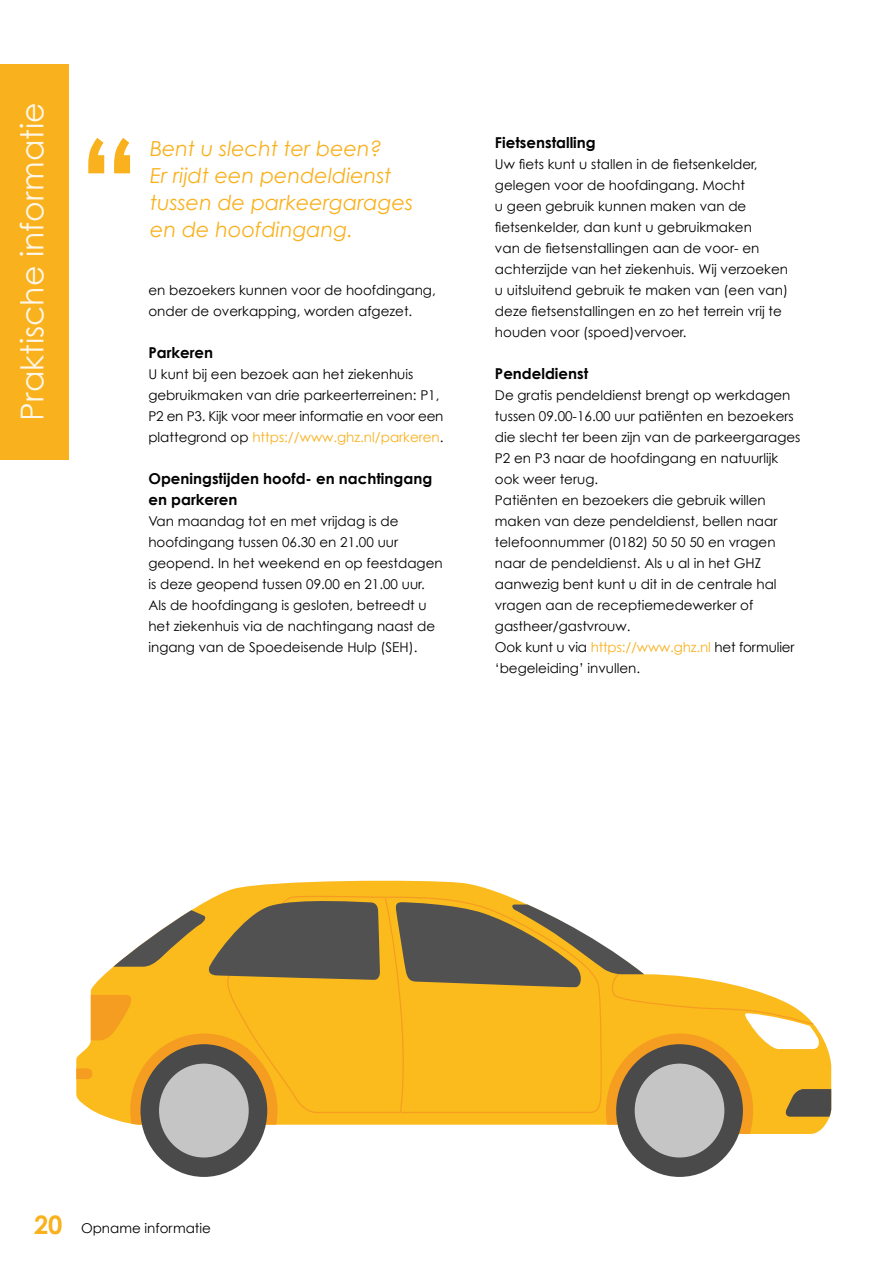
<style>
.page{position:relative;width:893px;height:1263px;background:#fff}
.page>*{position:absolute;margin:0;border:0;box-sizing:border-box;transform-origin:0 0}
.t1{font:700 129.6px "Century Gothic";color:#f9b11e}
.t2{font:31.5px "Century Gothic";color:#fff}
.t3{font:italic 20.7px/27px "Century Gothic";color:#f9b11e}
.t4{font:700 15px/21px "Century Gothic";color:#000}
.t5{font:13.5px/21px "Century Gothic";color:#000}
.s1{color:#f9b11e}
.s2{font-weight:700;font-size:25.5px;color:#f9b11e}
</style>
<div class="page">
<div style="left:0;top:64px;width:68px;height:395px;background:#f9b11e"></div>
<svg style="left:214px;top:881px;width:293px;height:16px;fill:#fbbb1d"></svg>
<div style="left:616px;top:1044px;width:127px;height:133px;background:#4a4a4a;border-radius:50%"></div>
<div style="left:635px;top:1063px;width:89px;height:94px;background:#c5c5c5;border-radius:50%"></div>
<div style="left:140px;top:1044px;width:127px;height:133px;background:#4a4a4a;border-radius:50%"></div>
<div style="left:159px;top:1063px;width:90px;height:94px;background:#c5c5c5;border-radius:50%"></div>
<svg style="left:76px;top:897px;width:755px;height:237px"></svg>
<h2 class="t2" style="left:13px;top:421px;width:320px;rotate:-90deg">Praktische informatie</h2>
<h1 class="t1" style="left:78px;top:105px;width:64px">“</h1>
<h3 class="t3" style="left:150px;top:135px;width:264px">Bent u slecht ter been?<br>Er rijdt een pendeldienst tussen de parkeergarages en de hoofdingang.</h3>
<p class="t5" style="left:148px;top:279px;width:289px">en bezoekers kunnen voor de hoofdingang, onder de overkapping, worden afgezet.</p>
<p class="t4" style="left:148px;top:341px;width:66px">Parkeren</p>
<p class="t5" style="left:148px;top:363px;width:297px">U kunt bij een bezoek aan het ziekenhuis gebruikmaken van drie parkeerterreinen: P1, P2 en P3. Kijk voor meer informatie en voor een plattegrond op <span class="s1">https://www.ghz.nl/parkeren</span>.</p>
<p class="t4" style="left:148px;top:467px;width:285px">Openingstijden hoofd- en nachtingang en parkeren</p>
<p class="t5" style="left:148px;top:510px;width:296px">Van maandag tot en met vrijdag is de hoofdingang tussen 06.30 en 21.00 uur geopend. In het weekend en op feestdagen is deze geopend tussen 09.00 en 21.00 uur.<br>Als de hoofdingang is gesloten, betreedt u het ziekenhuis via de nachtingang naast de ingang van de Spoedeisende Hulp (SEH).</p>
<p class="t4" style="left:495px;top:131px;width:102px">Fietsenstalling</p>
<p class="t5" style="left:495px;top:153px;width:295px">Uw fiets kunt u stallen in de fietsenkelder, gelegen voor de hoofdingang. Mocht<br>u geen gebruik kunnen maken van de fietsenkelder, dan kunt u gebruikmaken<br>van de fietsenstallingen aan de voor- en achterzijde van het ziekenhuis. Wij verzoeken u uitsluitend gebruik te maken van (een van) deze fietsenstallingen en zo het terrein vrij te houden voor (spoed)vervoer.</p>
<p class="t4" style="left:495px;top:362px;width:95px">Pendeldienst</p>
<p class="t5" style="left:495px;top:384px;width:307px">De gratis pendeldienst brengt op werkdagen tussen 09.00-16.00 uur patiënten en bezoekers die slecht ter been zijn van de parkeergarages P2 en P3 naar de hoofdingang en natuurlijk ook weer terug.<br>Patiënten en bezoekers die gebruik willen maken van deze pendeldienst, bellen naar telefoonnummer (0182) 50 50 50 en vragen naar de pendeldienst. Als u al in het GHZ aanwezig bent kunt u dit in de centrale hal vragen aan de receptiemedewerker of gastheer/gastvrouw.<br>Ook kunt u via <span class="s1">https://www.ghz.nl</span> het formulier ‘begeleiding’ invullen.</p>
<p class="t5" style="left:34px;top:1218px;width:178px"><span class="s2">20</span> Opname informatie</p>
</div>
